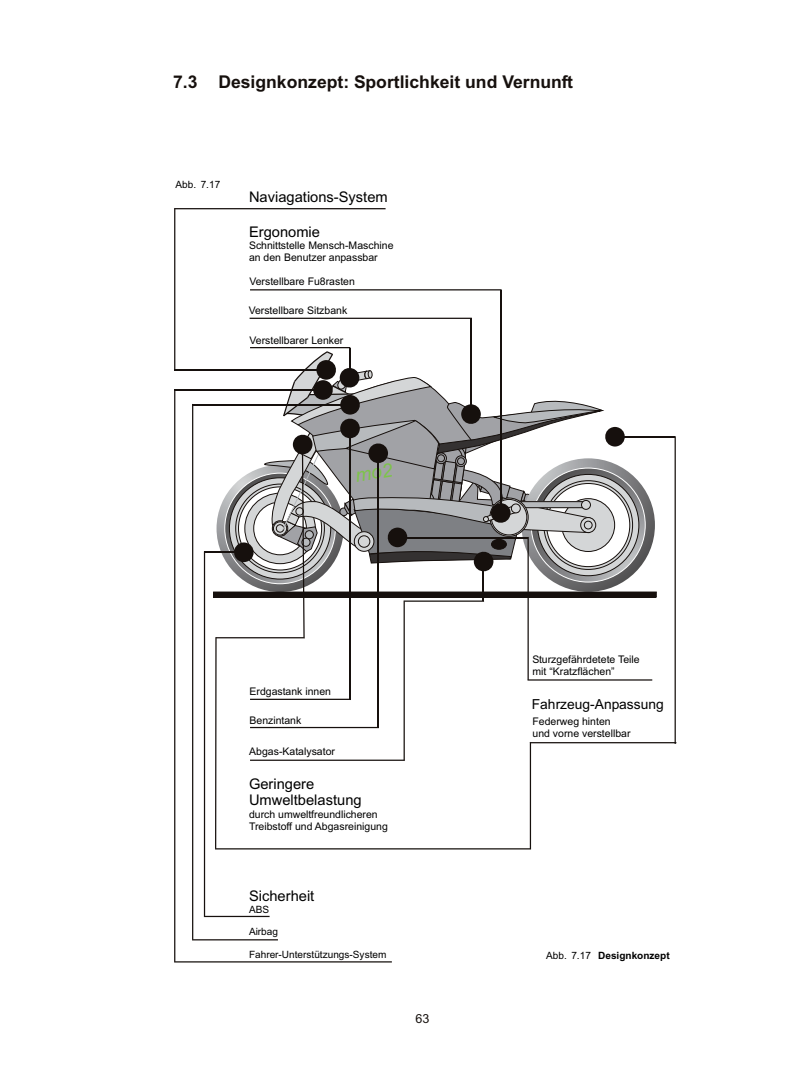
<style>
.page{position:relative;width:810px;height:1080px;background:#fff}
.page>*{position:absolute;margin:0;border:0;box-sizing:border-box;transform-origin:0 0}
.t1{font:700 17.62px "Arial";color:#16100d}
.t2{font:14.62px/16.4px "Arial";color:#000}
.t3{font:13.88px "Arial";color:#000}
.t4{font:12.5px "Arial";color:#16100d}
.t5{font:10.5px/11.8px "Arial";color:#000}
.t6{font:10px "Arial";color:#000}
.t7{font:700 10px "Arial";color:#000}
.s1{font-weight:400}
</style>
<div class="page">
<svg style="left:174px;top:208px;width:502px;height:755px"></svg>
<h1 class="t1" style="left:173px;top:75px;width:401px">7.3 Designkonzept: Sportlichkeit und Vernunft</h1>
<p class="t6" style="left:176px;top:181px;width:46px">Abb. 7.17</p>
<h2 class="t2" style="left:249px;top:191px;width:140px">Naviagations-System</h2>
<h2 class="t2" style="left:249px;top:225px;width:73px">Ergonomie</h2>
<p class="t5" style="left:249px;top:241px;width:146px">Schnittstelle Mensch-Maschine an den Benutzer anpassbar</p>
<p class="t5" style="left:249px;top:277px;width:107px">Verstellbare Fu8rasten</p>
<p class="t5" style="left:249px;top:306px;width:100px">Verstellbare Sitzbank</p>
<p class="t5" style="left:250px;top:335px;width:95px">Verstellbarer Lenker</p>
<p class="t5" style="left:250px;top:687px;width:83px">Erdgastank innen</p>
<p class="t5" style="left:250px;top:716px;width:53px">Benzintank</p>
<p class="t5" style="left:249px;top:747px;width:87px">Abgas-Katalysator</p>
<h2 class="t2" style="left:249px;top:777px;width:114px">Geringere<br>Umweltbelastung</h2>
<p class="t5" style="left:249px;top:809px;width:140px">durch umweltfreundlicheren<br>Treibstoff und Abgasreinigung</p>
<h2 class="t2" style="left:249px;top:889px;width:67px">Sicherheit</h2>
<p class="t6" style="left:249px;top:906px;width:22px">ABS</p>
<p class="t6" style="left:249px;top:928px;width:31px">Airbag</p>
<p class="t6" style="left:249px;top:951px;width:139px">Fahrer-Unterstützungs-System</p>
<p class="t4" style="left:415px;top:1014px;width:15px">63</p>
<p class="t5" style="left:533px;top:655px;width:109px">Sturzgefährdetete Teile mit “Kratzflächen”</p>
<h3 class="t3" style="left:532px;top:699px;width:133px">Fahrzeug-Anpassung</h3>
<p class="t5" style="left:533px;top:716px;width:99px">Federweg hinten und vorne verstellbar</p>
<p class="t7" style="left:546px;top:952px;width:125px"><span class="s1">Abb. 7.17</span> Designkonzept</p>
</div>
